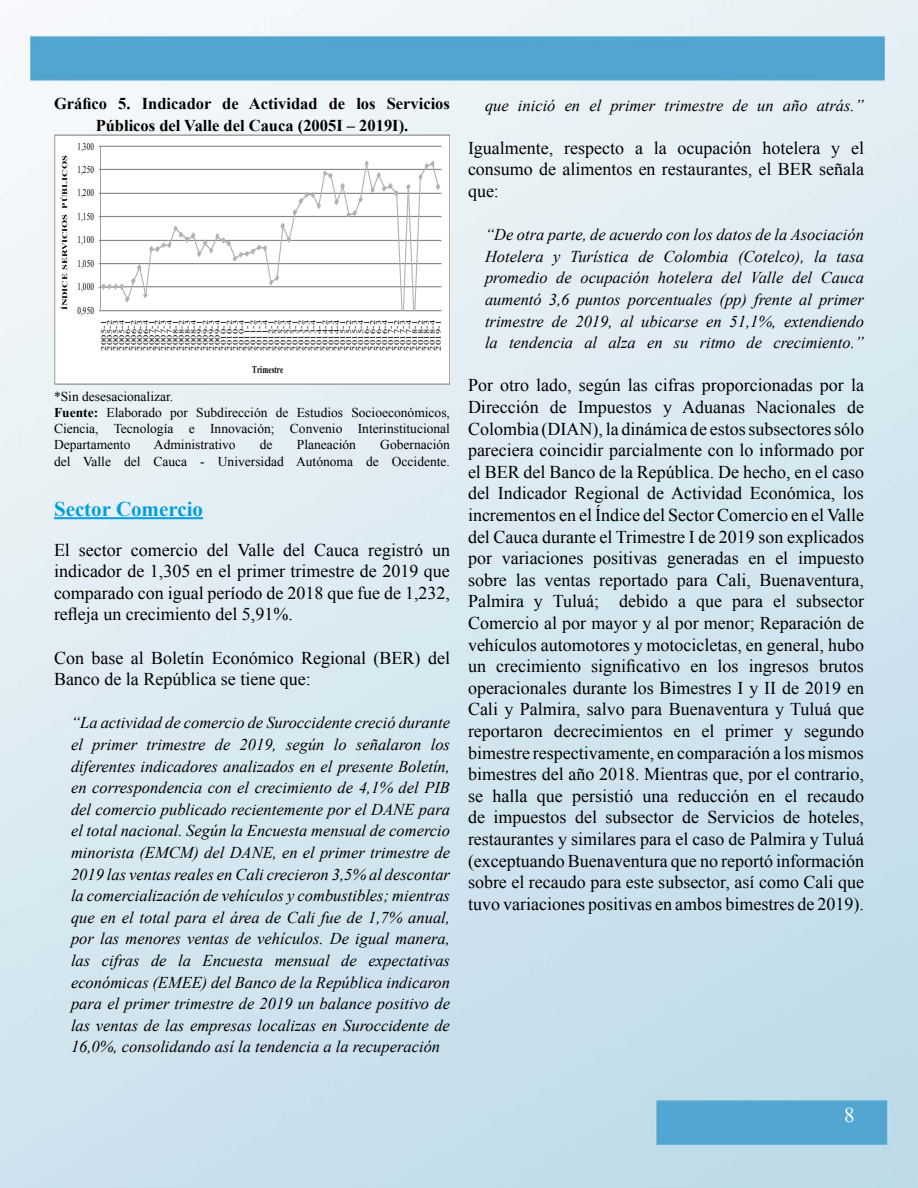
<style>
.page{position:relative;width:918px;height:1188px;background:#fff}
.page>*{position:absolute;margin:0;border:0;box-sizing:border-box;transform-origin:0 0}
.t1{font:700 21px "Times New Roman";color:#009ee0}
.t2{font:21px "Times New Roman";color:#fff}
.t3{font:18px/21.6px "Times New Roman";color:#000;text-align:justify}
.t4{font:italic 16.5px/21.6px "Times New Roman";color:#000;text-align:justify}
.t5{font:700 16.5px/21.6px "Times New Roman";color:#000;text-align:center}
.t6{font:13.5px/16.2px "Times New Roman";color:#000}
.t7{font:10.35px "Times New Roman";letter-spacing:.04em;color:#000;scale:.69 1}
.t8{font:700 10.35px "Times New Roman";letter-spacing:.02em;color:#000;scale:.69 1}
.t9{font:7.2px/6px "Times New Roman";letter-spacing:.04em;color:#000;text-align:justify;scale:1.45 1}
.t10{font:700 7.2px "Times New Roman";letter-spacing:-.01em;color:#000;scale:1.45 1}
.s1{font-weight:700}
</style>
<div class="page">
<img style="left:0;top:0;width:918px;height:1188px">
<hr style="left:54px;top:517px;width:149px;height:2px;background:#009ee0">
<div style="left:55px;top:135px;width:394px;height:249px;background:#fff"></div>
<hr style="left:100px;top:146px;width:341px;height:1px;background:#898989">
<hr style="left:100px;top:146px;width:1px;height:165px;background:#898989">
<svg style="left:99px;top:160px;width:342px;height:151px"></svg>
<div style="left:54px;top:135px;width:396px;height:249px;border:1px solid #898989"></div>
<p class="t5" style="left:54px;top:93px;width:398px">Gráfico 5. Indicador de Actividad de los Servicios<br>Públicos del Valle del Cauca (2005I – 2019I).</p>
<p class="t10" style="left:60px;top:310px;width:108px;rotate:-90deg">ÍNDICE SERVICIOS PÚBLICOS</p>
<p class="t7" style="left:77px;top:139px;width:26px">1,300</p>
<p class="t7" style="left:77px;top:163px;width:26px">1,250</p>
<p class="t7" style="left:77px;top:186px;width:26px">1,200</p>
<p class="t7" style="left:77px;top:209px;width:26px">1,150</p>
<p class="t7" style="left:77px;top:233px;width:26px">1,100</p>
<p class="t7" style="left:77px;top:256px;width:26px">1,050</p>
<p class="t7" style="left:77px;top:280px;width:26px">1,000</p>
<p class="t7" style="left:77px;top:303px;width:26px">0,950</p>
<p class="t9" style="left:101px;top:351px;width:23px;rotate:-90deg">2005-1<br>2005-2<br>2005-3<br>2005-4<br>2006-1<br>2006-2<br>2006-3<br>2006-4<br>2007-1<br>2007-2<br>2007-3<br>2007-4<br>2008-1<br>2008-2<br>2008-3<br>2008-4<br>2009-1<br>2009-2<br>2009-3<br>2009-4<br>2010-1<br>2010-2<br>2010-3<br>2010-4<br>2011-1<br>2011-2<br>2011-3<br>2011-4<br>2012-1<br>2012-2<br>2012-3<br>2012-4<br>2013-1<br>2013-2<br>2013-3<br>2013-4<br>2014-1<br>2014-2<br>2014-3<br>2014-4<br>2015-1<br>2015-2<br>2015-3<br>2015-4<br>2016-1<br>2016-2<br>2016-3<br>2016-4<br>2017-1<br>2017-2<br>2017-3<br>2017-4<br>2018-1<br>2018-2<br>2018-3<br>2018-4<br>2019-1</p>
<p class="t8" style="left:252px;top:363px;width:47px">Trimestre</p>
<p class="t6" style="left:54px;top:388px;width:398px">*Sin desesacionalizar.<br><span class="s1">Fuente:</span> Elaborado por Subdirección de Estudios Socioeconómicos, Ciencia, Tecnología e Innovación; Convenio Interinstitucional Departamento</p>
<p class="t6" style="left:54px;top:436px;width:398px;text-align:right">Gobernación<br>del Valle del Cauca - Universidad Autónoma de Occidente.</p>
<p class="t1" style="left:54px;top:494px;width:151px">Sector Comercio</p>
<p class="t3" style="left:54px;top:538px;width:398px">El sector comercio del Valle del Cauca registró un indicador de 1,305 en el primer trimestre de 2019 que comparado con igual período de 2018 que fue de 1,232, refleja un crecimiento del 5,91%.</p>
<p class="t3" style="left:54px;top:646px;width:398px">Con base al Boletín Económico Regional (BER) del<br>Banco de la República se tiene que:</p>
<p class="t4" style="left:71px;top:712px;width:381px">“La actividad de comercio de Suroccidente creció durante el primer trimestre de 2019, según lo señalaron los diferentes indicadores analizados en el presente Boletín, en correspondencia con el crecimiento de 4,1% del PIB del comercio publicado recientemente por el DANE para el total nacional. Según la Encuesta mensual de comercio minorista (EMCM) del DANE, en el primer trimestre de 2019 las ventas reales en Cali crecieron 3,5% al descontar la comercialización de vehículos y combustibles; mientras que en el total para el área de Cali fue de 1,7% anual, por las menores ventas de vehículos. De igual manera, las cifras de la Encuesta mensual de expectativas económicas (EMEE) del Banco de la República indicaron para el primer trimestre de 2019 un balance positivo de las ventas de las empresas localizas en Suroccidente de 16,0%, consolidando así la tendencia a la recuperación</p>
<p class="t6" style="left:154px;top:436px;width:83px">Administrativo</p>
<p class="t6" style="left:260px;top:436px;width:14px">de</p>
<p class="t6" style="left:297px;top:436px;width:61px">Planeación</p>
<p class="t4" style="left:485px;top:94px;width:380px">que inició en el primer trimestre de un año atrás.”</p>
<p class="t3" style="left:468px;top:137px;width:398px">Igualmente, respecto a la ocupación hotelera y el consumo de alimentos en restaurantes, el BER señala que:</p>
<p class="t4" style="left:485px;top:224px;width:381px">“De otra parte, de acuerdo con los datos de la Asociación Hotelera y Turística de Colombia (Cotelco), la tasa promedio de ocupación hotelera del Valle del Cauca aumentó 3,6 puntos porcentuales (pp) frente al primer trimestre de 2019, al ubicarse en 51,1%, extendiendo la tendencia al alza en su ritmo de crecimiento.”</p>
<p class="t3" style="left:468px;top:374px;width:398px">Por otro lado, según las cifras proporcionadas por la Dirección de Impuestos y Aduanas Nacionales de Colombia (DIAN), la dinámica de estos subsectores sólo pareciera coincidir parcialmente con lo informado por el BER del Banco de la República. De hecho, en el caso del Indicador Regional de Actividad Económica, los incrementos en el Índice del Sector Comercio en el Valle del Cauca durante el Trimestre I de 2019 son explicados por variaciones positivas generadas en el impuesto sobre las ventas reportado para Cali, Buenaventura, Palmira y Tuluá; debido a que para el subsector Comercio al por mayor y al por menor; Reparación de vehículos automotores y motocicletas, en general, hubo un crecimiento significativo en los ingresos brutos operacionales durante los Bimestres I y II de 2019 en Cali y Palmira, salvo para Buenaventura y Tuluá que reportaron decrecimientos en el primer y segundo bimestre respectivamente, en comparación a los mismos bimestres del año 2018. Mientras que, por el contrario, se halla que persistió una reducción en el recaudo de impuestos del subsector de Servicios de hoteles, restaurantes y similares para el caso de Palmira y Tuluá (exceptuando Buenaventura que no reportó información sobre el recaudo para este subsector, así como Cali que tuvo variaciones positivas en ambos bimestres de 2019).</p>
<p class="t2" style="left:844px;top:1101px;width:12px">8</p>
</div>
